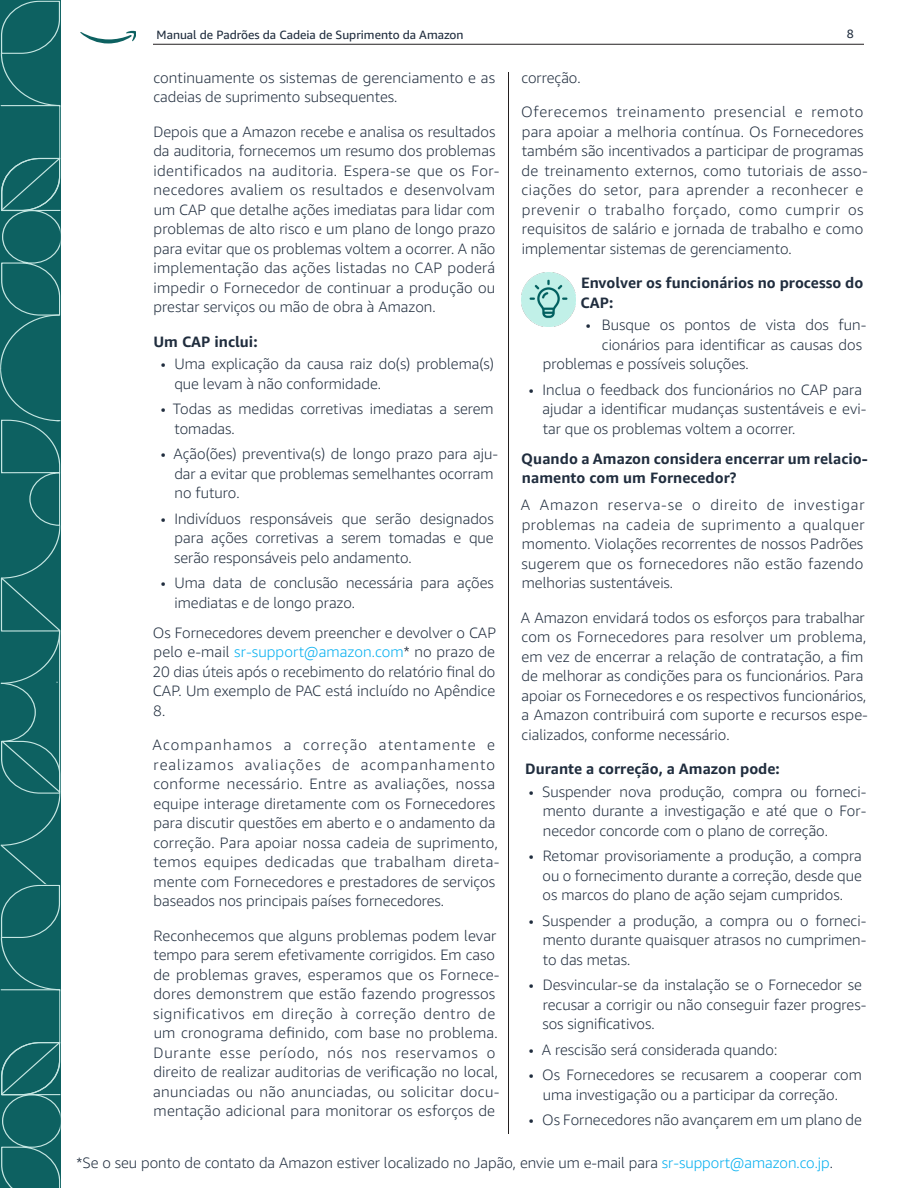
<style>
.page{position:relative;width:918px;height:1188px;background:#fff}
.page>*{position:absolute;margin:0;border:0;box-sizing:border-box;transform-origin:0 0}
.Body_Text-smaller_SCS{font:300 15px/19.5px "Amazon Ember";color:#202d3e}
.Body_Text-smaller_SCS-bold_no_toc{font:700 15px/19.5px "Amazon Ember";color:#202d3e}
.Body_Text-smaller_SCS-bold{font:700 15px/19.5px "Amazon Ember";letter-spacing:.005em;color:#202d3e}
.t1{font:12px "Amazon Ember";color:#202d3e}
.s1{color:#00aeef}
</style>
<div class="page">
<div style="left:0;top:794px;width:60px;height:50px;background:#0d6161"></div>
<svg style="left:0;top:0;width:60px;height:794px;background:#176868"></svg>
<svg style="left:0;top:844px;width:60px;height:344px;background:#156766"></svg>
<svg style="left:80px;top:31px;width:56px;height:12px"></svg>
<hr style="left:153px;top:44px;width:711px;height:1px;background:#231f20">
<hr style="left:508px;top:72px;width:1px;height:1062px;background:#231f20">
<img style="left:521px;top:272px;width:54px;height:54px">
<p class="t1" style="left:157px;top:28px;width:309px">Manual de Padrões da Cadeia de Suprimento da Amazon</p>
<p class="t1" style="left:847px;top:26px;width:9px">8</p>
<p class="Body_Text-smaller_SCS" style="left:153px;top:68px;width:343px">continuamente os sistemas de gerenciamento e as cadeias de suprimento subsequentes.</p>
<p class="Body_Text-smaller_SCS" style="left:153px;top:122px;width:348px">Depois que a Amazon recebe e analisa os resultados da auditoria, fornecemos um resumo dos problemas identificados na auditoria. Espera-se que os For&shy;necedores avaliem os resultados e desenvolvam um CAP que detalhe ações imediatas para lidar com problemas de alto risco e um plano de longo prazo para evitar que os problemas voltem a ocorrer. A não implementação das ações listadas no CAP poderá impedir o Fornecedor de continuar a produção ou prestar serviços ou mão de obra à Amazon.</p>
<p class="Body_Text-smaller_SCS-bold_no_toc" style="left:153px;top:332px;width:106px">Um CAP inclui:</p>
<p class="Body_Text-smaller_SCS" style="left:174px;top:354px;width:321px;text-indent:-14px">• Uma explicação da causa raiz do(s) problema(s) que levam à não conformidade.</p>
<p class="Body_Text-smaller_SCS" style="left:174px;top:399px;width:321px;text-indent:-14px">• Todas as medidas corretivas imediatas a serem tomadas.</p>
<p class="Body_Text-smaller_SCS" style="left:174px;top:444px;width:325px;text-indent:-14px">• Ação(ões) preventiva(s) de longo prazo para aju&shy;dar a evitar que problemas semelhantes ocorram no futuro.</p>
<p class="Body_Text-smaller_SCS" style="left:174px;top:509px;width:321px;text-align:justify;text-indent:-13px">• Indivíduos responsáveis que serão designados para ações corretivas a serem tomadas e que serão responsáveis pelo andamento.</p>
<p class="Body_Text-smaller_SCS" style="left:175px;top:573px;width:321px;text-indent:-14px">• Uma data de conclusão necessária para ações imediatas e de longo prazo.</p>
<p class="Body_Text-smaller_SCS" style="left:152px;top:623px;width:345px;text-align:justify">Os Fornecedores devem preencher e devolver o CAP pelo e-mail <span class="s1">sr-support@amazon.com</span>* no prazo de 20 dias úteis após o recebimento do relatório final do CAP. Um exemplo de PAC está incluído no Apêndice 8.</p>
<p class="Body_Text-smaller_SCS" style="left:153px;top:735px;width:348px">Acompanhamos a correção atentamente e realizamos avaliações de acompanhamento conforme necessário. Entre as avaliações, nossa equipe interage diretamente com os Fornecedores para discutir questões em aberto e o andamento da correção. Para apoiar nossa cadeia de suprimento, temos equipes dedicadas que trabalham direta&shy;mente com Fornecedores e prestadores de serviços baseados nos principais países fornecedores.</p>
<p class="Body_Text-smaller_SCS" style="left:153px;top:926px;width:348px">Reconhecemos que alguns problemas podem levar tempo para serem efetivamente corrigidos. Em caso de problemas graves, esperamos que os Fornece&shy;dores demonstrem que estão fazendo progressos significativos em direção à correção dentro de um cronograma definido, com base no problema.<br>Durante esse período, nós nos reservamos o direito de realizar auditorias de verificação no local, anunciadas ou não anunciadas, ou solicitar docu&shy;mentação adicional para monitorar os esforços de</p>
<p class="Body_Text-smaller_SCS" style="left:522px;top:68px;width:61px">correção.</p>
<p class="Body_Text-smaller_SCS" style="left:521px;top:102px;width:348px">Oferecemos treinamento presencial e remoto para apoiar a melhoria contínua. Os Fornecedores também são incentivados a participar de programas de treinamento externos, como tutoriais de asso&shy;ciações do setor, para aprender a reconhecer e prevenir o trabalho forçado, como cumprir os requisitos de salário e jornada de trabalho e como implementar sistemas de gerenciamento.</p>
<p class="Body_Text-smaller_SCS-bold_no_toc" style="left:581px;top:273px;width:284px">Envolver os funcionários no processo do<br>CAP:</p>
<p class="Body_Text-smaller_SCS" style="left:586px;top:315px;width:282px">• Busque os pontos de vista dos fun-</p>
<p class="Body_Text-smaller_SCS" style="left:602px;top:335px;width:262px">cionários para identificar as causas dos</p>
<p class="Body_Text-smaller_SCS" style="left:543px;top:354px;width:207px">problemas e possíveis soluções.</p>
<p class="Body_Text-smaller_SCS" style="left:543px;top:380px;width:325px;text-indent:-14px">• Inclua o feedback dos funcionários no CAP para ajudar a identificar mudanças sustentáveis e evi&shy;tar que os problemas voltem a ocorrer.</p>
<p class="Body_Text-smaller_SCS-bold" style="left:521px;top:449px;width:348px">Quando a Amazon considera encerrar um relacio&shy;namento com um Fornecedor?</p>
<p class="Body_Text-smaller_SCS" style="left:521px;top:495px;width:345px;text-align:justify">A Amazon reserva-se o direito de investigar problemas na cadeia de suprimento a qualquer momento. Violações recorrentes de nossos Padrões sugerem que os fornecedores não estão fazendo melhorias sustentáveis.</p>
<p class="Body_Text-smaller_SCS" style="left:521px;top:608px;width:348px">A Amazon envidará todos os esforços para trabalhar com os Fornecedores para resolver um problema, em vez de encerrar a relação de contratação, a fim de melhorar as condições para os funcionários. Para apoiar os Fornecedores e os respectivos funcionários, a Amazon contribuirá com suporte e recursos espe&shy;cializados, conforme necessário.</p>
<p class="Body_Text-smaller_SCS-bold_no_toc" style="left:525px;top:759px;width:256px">Durante a correção, a Amazon pode:</p>
<p class="Body_Text-smaller_SCS" style="left:543px;top:782px;width:325px;text-align:justify;text-indent:-14px">• Suspender nova produção, compra ou forneci&shy;mento durante a investigação e até que o For&shy;necedor concorde com o plano de correção.</p>
<p class="Body_Text-smaller_SCS" style="left:543px;top:846px;width:321px;text-align:justify;text-indent:-14px">• Retomar provisoriamente a produção, a compra ou o fornecimento durante a correção, desde que os marcos do plano de ação sejam cumpridos.</p>
<p class="Body_Text-smaller_SCS" style="left:543px;top:911px;width:325px;text-align:justify;text-indent:-14px">• Suspender a produção, a compra ou o forneci&shy;mento durante quaisquer atrasos no cumprimen&shy;to das metas.</p>
<p class="Body_Text-smaller_SCS" style="left:542px;top:975px;width:325px;text-indent:-13px">• Desvincular-se da instalação se o Fornecedor se recusar a corrigir ou não conseguir fazer progres&shy;sos significativos.</p>
<p class="Body_Text-smaller_SCS" style="left:529px;top:1040px;width:250px">• A rescisão será considerada quando:</p>
<p class="Body_Text-smaller_SCS" style="left:543px;top:1065px;width:321px;text-indent:-14px">• Os Fornecedores se recusarem a cooperar com uma investigação ou a participar da correção.</p>
<p class="Body_Text-smaller_SCS" style="left:529px;top:1110px;width:334px">• Os Fornecedores não avançarem em um plano de</p>
<p class="Body_Text-smaller_SCS" style="left:76px;top:1153px;width:758px">*Se o seu ponto de contato da Amazon estiver localizado no Japão, envie um e-mail para <span class="s1">sr-support@amazon.co.jp</span>.</p>
</div>
